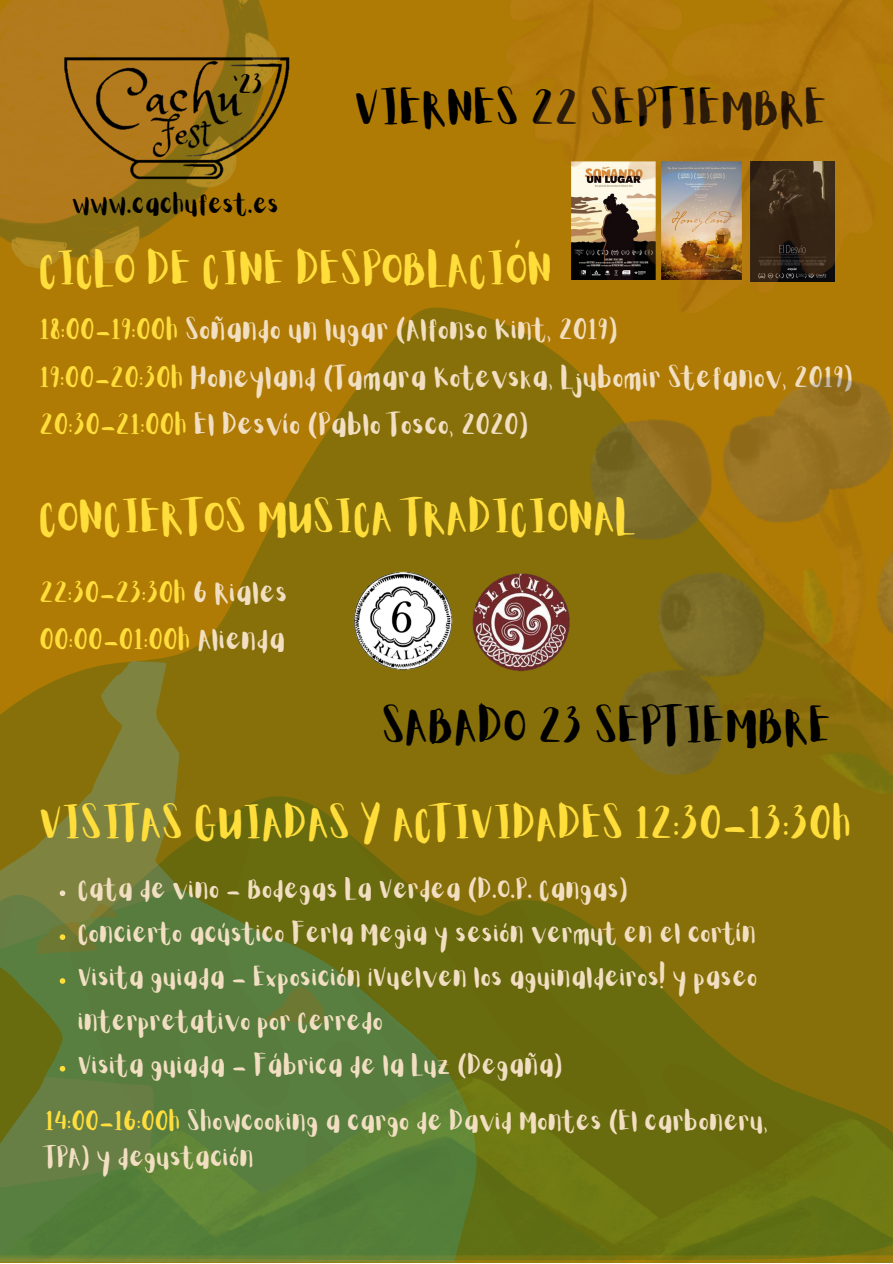
<style>
.page{position:relative;width:893px;height:1264px;background:#fff}
.page>*{position:absolute;margin:0;border:0;box-sizing:border-box;transform-origin:0 0}
.t1{font:40.5px "Aloja Extended";color:#000}
.t2{font:37.5px "Aloja Extended";color:#ffde3c}
.t3{font:24px "Aloja Extended";color:#f2dfc2}
.t4{font:24px "Aloja Extended";color:#ffde3c}
.t5{font:22.5px/43.8px "Aloja Extended";color:#f2dfc2}
.t6{font:22.5px "Aloja Extended";color:#000}
.t7{font:22.2px "Aloja Extended";color:#000}
.s1{color:#ffde3c}
.s2{color:#f2dfc2}
</style>
<div class="page">
<div style="left:0;top:0;width:892px;height:1262px;background:#af7b05"></div>
<img style="left:0;top:0;width:276px;height:268px">
<svg style="left:150px;top:307px;width:344px;height:485px;fill:#877009"></svg>
<img style="left:494px;top:320px;width:398px;height:472px">
<div style="left:477px;top:792px;width:415px;height:285px;background:#877009"></div>
<svg style="left:477px;top:794px;width:363px;height:283px;background:#7d6e0a"></svg>
<svg style="left:179px;top:662px;width:298px;height:415px;background:#757012"></svg>
<svg style="left:0;top:660px;width:179px;height:417px;background:#7a7927"></svg>
<img style="left:470px;top:571px;width:102px;height:100px">
<img style="left:352px;top:570px;width:101px;height:101px">
<img style="left:0;top:1077px;width:892px;height:185px">
<img style="left:544px;top:0;width:348px;height:354px">
<img style="left:508px;top:0;width:249px;height:185px">
<img style="left:58px;top:52px;width:232px;height:132px">
<svg style="left:60px;top:890px;width:5px;height:6px"></svg>
<svg style="left:37px;top:903px;width:288px;height:120px;background:#5d7b38"></svg>
<svg style="left:60px;top:1065px;width:5px;height:6px"></svg>
<p class="t7" style="left:234px;top:74px;width:32px">`23</p>
<p class="t6" style="left:73px;top:195px;width:209px">www.cachufest.es</p>
<p class="t1" style="left:356px;top:90px;width:474px">VIERNES 22 SEPTIEMBRE</p>
<p class="t2" style="left:41px;top:253px;width:514px">CICLO DE CINE DESPOBLACIÓN</p>
<p class="t3" style="left:41px;top:319px;width:579px"><span class="s1">18:00-19:00h</span> Soñando un lugar (Alfonso Kint, 2019)</p>
<p class="t3" style="left:41px;top:366px;width:815px"><span class="s1">19:00-20:30h</span> Honeyland (Tamara Kotevska, Ljubomir Stefanov, 2019)</p>
<p class="t3" style="left:41px;top:413px;width:490px"><span class="s1">20:30-21:00h</span> El Desvío (Pablo Tosco, 2020)</p>
<p class="t2" style="left:41px;top:501px;width:598px">CONCIERTOS MUSICA TRADICIONAL</p>
<p class="t4" style="left:41px;top:582px;width:249px">22:30-23:30h <span class="s2">6 Riales</span></p>
<p class="t4" style="left:41px;top:629px;width:247px">00:00-01:00h <span class="s2">Alienda</span></p>
<p class="t1" style="left:383px;top:708px;width:451px">SABADO 23 SEPTIEMBRE</p>
<p class="t2" style="left:41px;top:806px;width:814px">VISITAS GUIADAS Y ACTIVIDADES 12:30-13:30h</p>
<p class="t5" style="left:79px;top:869px;width:551px">Cata de vino - Bodegas La Verdea (D.O.P. Cangas)</p>
<p class="t5" style="left:79px;top:913px;width:679px">Concierto acústico Ferla Megia y sesión vermut en el cortín</p>
<p class="t5" style="left:79px;top:957px;width:681px">Visita guiada - Exposición ¡Vuelven los aguinaldeiros! y paseo interpretativo por Cerredo</p>
<p class="t5" style="left:79px;top:1044px;width:486px">Visita guiada - Fábrica de la Luz (Degaña)</p>
<p class="t5" style="left:46px;top:1104px;width:724px;line-height:36px"><span class="s1">14:00-16:00h</span> Showcooking a cargo de David Montes (El carboneru,<br>TPA) y degustación</p>
</div>
